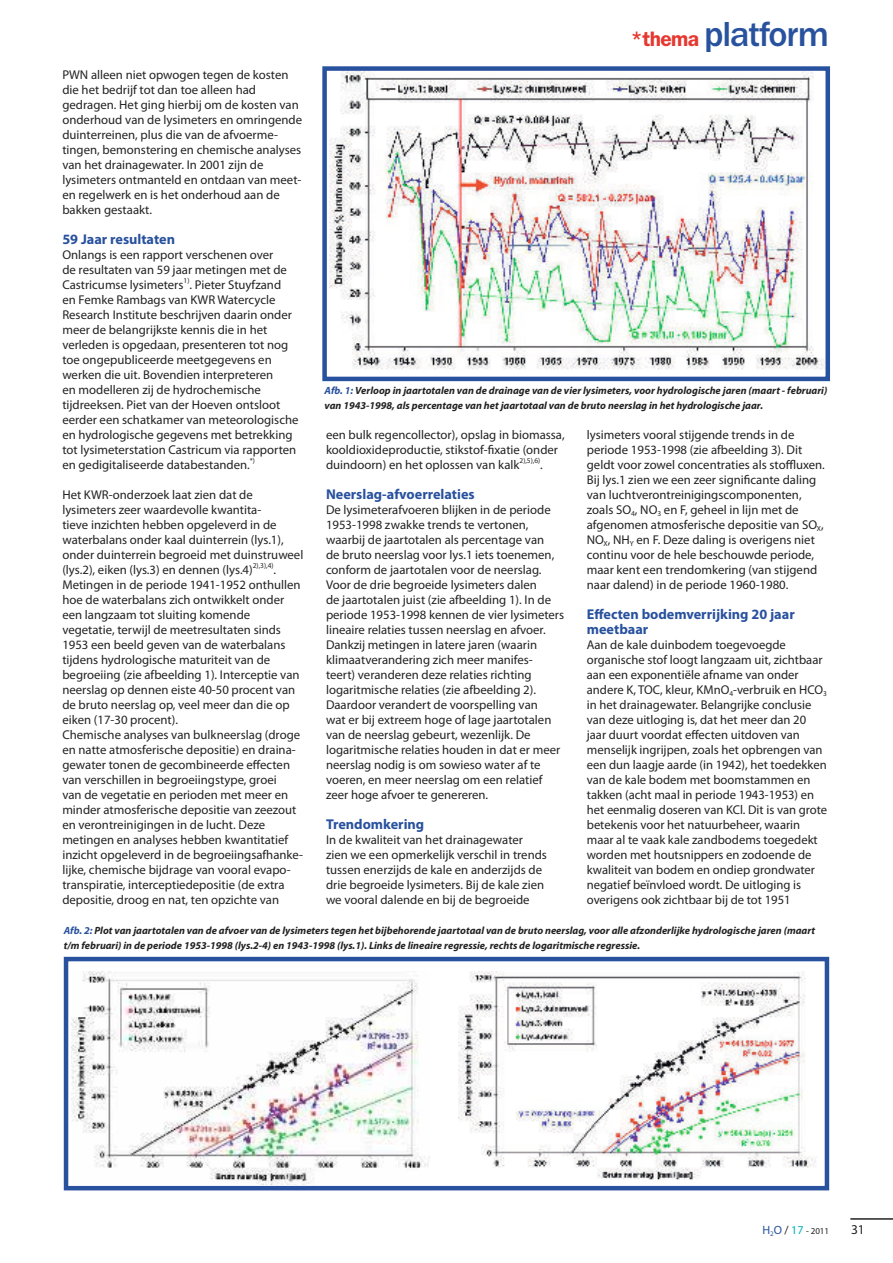
<style>
.page{position:relative;width:893px;height:1263px;background:#fff}
.page>*{position:absolute;margin:0;border:0;box-sizing:border-box;transform-origin:0 0}
.t1{font:500 36px "ITC Franklin Gothic Std";letter-spacing:-.03em;color:#28519e}
.t2{font:700 14.25px/15px "Myriad Pro";color:#28519e}
.t3{font:13.5px "Myriad Pro";color:#232223}
.t4{font:12.75px/15px "Myriad Pro";color:#232223}
.t5{font:italic 700 10.5px/15px "Myriad Pro";color:#232223}
.t6{font:9px "Myriad Pro";color:#232223}
.s1{font-weight:600;font-size:21px;color:#e53830}
.s2{color:#28519e}
.s3{font-size:12px;color:#28519e}
.s4{font-size:12px}
.s5{font-size:12px;color:#00b2ba}
</style>
<div class="page">
<hr style="left:850px;top:1219px;width:43px;height:1px;background:#232223">
<img style="left:329px;top:71px;width:496px;height:299px">
<div style="left:322px;top:66px;width:508px;height:315px;border:4px solid #28519e"></div>
<img style="left:72px;top:972px;width:357px;height:213px">
<img style="left:459px;top:972px;width:357px;height:208px">
<div style="left:64px;top:957px;width:765px;height:233px;border:4px solid #28519e"></div>
<p class="t4" style="left:62px;top:68px;width:241px">PWN alleen niet opwogen tegen de kosten die het bedrijf tot dan toe alleen had gedragen. Het ging hierbij om de kosten van onderhoud van de lysimeters en omringende duinterreinen, plus die van de afvoerme&shy;tingen, bemonstering en chemische analyses van het drainagewater. In 2001 zijn de lysimeters ontmanteld en ontdaan van meet&shy;en regelwerk en is het onderhoud aan de bakken gestaakt.</p>
<p class="t2" style="left:62px;top:233px;width:114px">59 Jaar resultaten</p>
<p class="t4" style="left:62px;top:248px;width:238px">Onlangs is een rapport verschenen over<br>de resultaten van 59 jaar metingen met de Castricumse lysimeters<sup>1)</sup>. Pieter Stuyfzand<br>en Femke Rambags van KWR Watercycle Research Institute beschrijven daarin onder meer de belangrijkste kennis die in het verleden is opgedaan, presenteren tot nog toe ongepubliceerde meetgegevens en werken die uit. Bovendien interpreteren<br>en modelleren zij de hydrochemische tijdreeksen. Piet van der Hoeven ontsloot eerder een schatkamer van meteorologische en hydrologische gegevens met betrekking tot lysimeterstation Castricum via rapporten en gedigitaliseerde databestanden.<sup>*)</sup></p>
<p class="t4" style="left:62px;top:488px;width:243px">Het KWR-onderzoek laat zien dat de lysimeters zeer waardevolle kwantita-<br>tieve inzichten hebben opgeleverd in de waterbalans onder kaal duinterrein (lys.1), onder duinterrein begroeid met duinstruweel (lys.2), eiken (lys.3) en dennen (lys.4)<sup>2),3),4)</sup>.<br>Metingen in de periode 1941-1952 onthullen hoe de waterbalans zich ontwikkelt onder een langzaam tot sluiting komende vegetatie, terwijl de meetresultaten sinds 1953 een beeld geven van de waterbalans tijdens hydrologische maturiteit van de begroeiing (zie afbeelding 1). Interceptie van neerslag op dennen eiste 40-50 procent van de bruto neerslag op, veel meer dan die op eiken (17-30 procent).<br>Chemische analyses van bulkneerslag (droge en natte atmosferische depositie) en draina&shy;gewater tonen de gecombineerde effecten van verschillen in begroeiingstype, groei<br>van de vegetatie en perioden met meer en minder atmosferische depositie van zeezout en verontreinigingen in de lucht. Deze metingen en analyses hebben kwantitatief inzicht opgeleverd in de begroeiingsafhanke&shy;lijke, chemische bijdrage van vooral evapo&shy;transpiratie, interceptiedepositie (de extra depositie, droog en nat, ten opzichte van</p>
<h1 class="t1" style="left:630px;top:20px;width:200px"><span class="s1">*thema</span> platform</h1>
<p class="t5" style="left:325px;top:384px;width:504px"><span class="s2">Afb. 1:</span> Verloop in jaartotalen van de drainage van de vier lysimeters, voor hydrologische jaren (maart - februari) van 1943-1998, als percentage van het jaartotaal van de bruto neerslag in het hydrologische jaar.</p>
<p class="t4" style="left:326px;top:428px;width:240px">een bulk regencollector), opslag in biomassa, kooldioxideproductie, stikstof-fixatie (onder duindoorn) en het oplossen van kalk<sup>2),5),6)</sup>.</p>
<p class="t2" style="left:326px;top:488px;width:150px">Neerslag-afvoerrelaties</p>
<p class="t4" style="left:326px;top:503px;width:240px">De lysimeterafvoeren blijken in de periode 1953-1998 zwakke trends te vertonen, waarbij de jaartotalen als percentage van<br>de bruto neerslag voor lys.1 iets toenemen, conform de jaartotalen voor de neerslag.<br>Voor de drie begroeide lysimeters dalen<br>de jaartotalen juist (zie afbeelding 1). In de periode 1953-1998 kennen de vier lysimeters lineaire relaties tussen neerslag en afvoer.<br>Dankzij metingen in latere jaren (waarin klimaatverandering zich meer manifes&shy;teert) veranderen deze relaties richting logaritmische relaties (zie afbeelding 2).<br>Daardoor verandert de voorspelling van<br>wat er bij extreem hoge of lage jaartotalen van de neerslag gebeurt, wezenlijk. De logaritmische relaties houden in dat er meer neerslag nodig is om sowieso water af te voeren, en meer neerslag om een relatief zeer hoge afvoer te genereren.</p>
<p class="t2" style="left:326px;top:818px;width:100px">Trendomkering</p>
<p class="t4" style="left:326px;top:833px;width:222px">In de kwaliteit van het drainagewater zien we een opmerkelijk verschil in trends tussen enerzijds de kale en anderzijds de drie begroeide lysimeters. Bij de kale zien we vooral dalende en bij de begroeide</p>
<p class="t4" style="left:587px;top:428px;width:240px">lysimeters vooral stijgende trends in de periode 1953-1998 (zie afbeelding 3). Dit geldt voor zowel concentraties als stoffluxen.<br>Bij lys.1 zien we een zeer significante daling van luchtverontreinigingscomponenten, zoals SO<sub>4</sub>, NO<sub>3</sub> en F, geheel in lijn met de afgenomen atmosferische depositie van SO<sub>X</sub>, NO<sub>X</sub>, NH<sub>Y</sub> en F. Deze daling is overigens niet continu voor de hele beschouwde periode, maar kent een trendomkering (van stijgend naar dalend) in de periode 1960-1980.</p>
<p class="t2" style="left:587px;top:608px;width:209px">Effecten bodemverrijking 20 jaar meetbaar</p>
<p class="t4" style="left:587px;top:638px;width:242px">Aan de kale duinbodem toegevoegde organische stof loogt langzaam uit, zichtbaar aan een exponentiële afname van onder andere K, TOC, kleur, KMnO<sub>4</sub>-verbruik en HCO<sub>3 </sub>in het drainagewater. Belangrijke conclusie van deze uitloging is, dat het meer dan 20 jaar duurt voordat effecten uitdoven van menselijk ingrijpen, zoals het opbrengen van een dun laagje aarde (in 1942), het toedekken van de kale bodem met boomstammen en takken (acht maal in periode 1943-1953) en het eenmalig doseren van KCl. Dit is van grote betekenis voor het natuurbeheer, waarin maar al te vaak kale zandbodems toegedekt worden met houtsnippers en zodoende de kwaliteit van bodem en ondiep grondwater negatief beïnvloed wordt. De uitloging is overigens ook zichtbaar bij de tot 1951</p>
<p class="t5" style="left:64px;top:924px;width:753px"><span class="s2">Afb. 2:</span> Plot van jaartotalen van de afvoer van de lysimeters tegen het bijbehorende jaartotaal van de bruto neerslag, voor alle afzonderlijke hydrologische jaren (maart t/m februari) in de periode 1953-1998 (lys.2-4) en 1943-1998 (lys.1). Links de lineaire regressie, rechts de logaritmische regressie.</p>
<p class="t6" style="left:762px;top:1227px;width:68px"><span class="s3">H</span><sub>2</sub><span class="s3">O</span> <span class="s4">/</span> <span class="s5">17</span> - 2011</p>
<p class="t3" style="left:851px;top:1224px;width:15px">31</p>
</div>
